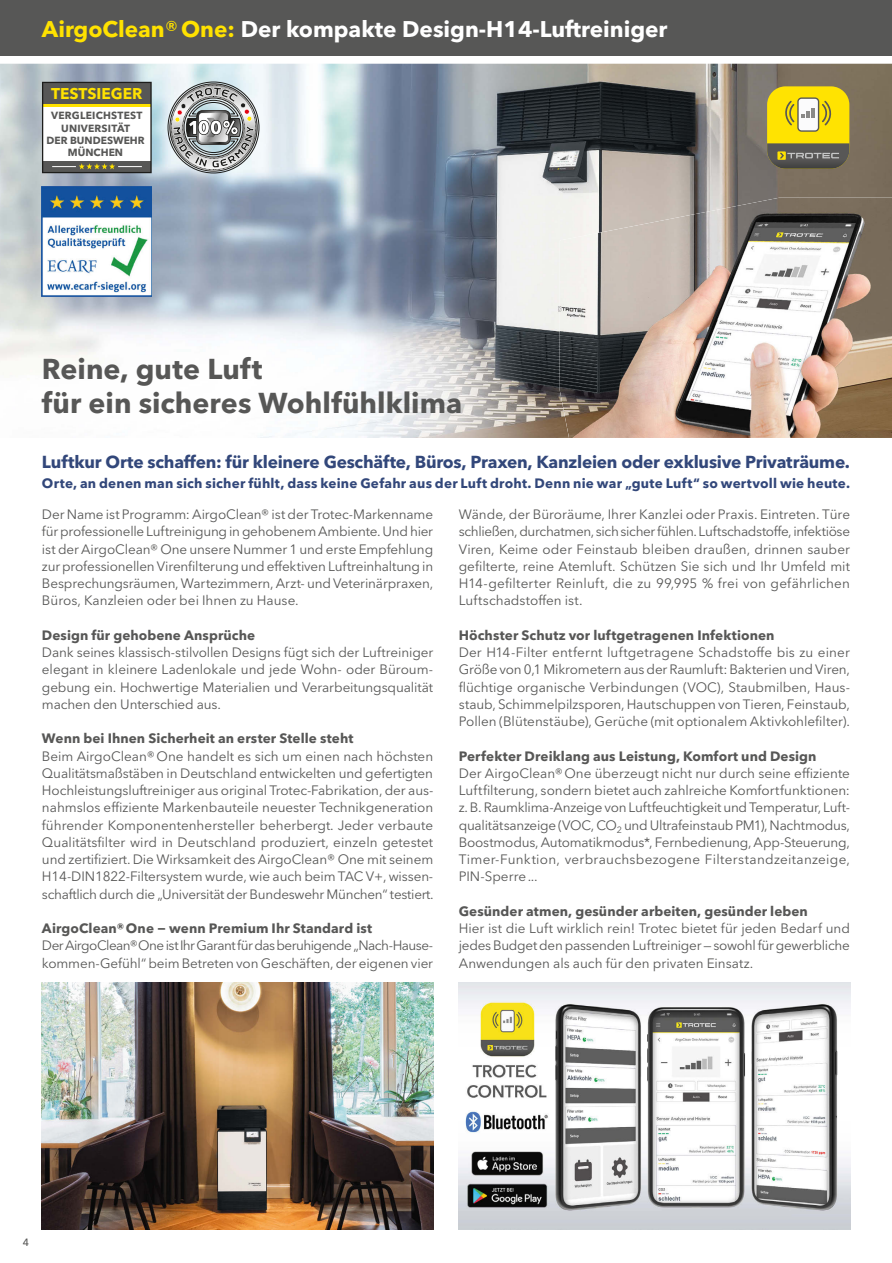
<style>
.page{position:relative;width:892px;height:1263px;background:#fff}
.page>*{position:absolute;margin:0;border:0;box-sizing:border-box;transform-origin:0 0}
.t1{font:700 28.5px/34.2px "Avenir Next W1 G";color:#575756}
.t2{font:700 22.5px "Avenir Next W1 G";color:#fff}
.t3{font:700 17.25px "Avenir Next W1 G";letter-spacing:-.015em;color:#32477a}
.t4{font:700 15.45px "Avenir Next W1 G";color:#ffe200}
.t5{font:13.5px/17.2px "Avenir Next W1 G";letter-spacing:-.005em;color:#575756;text-align:justify}
.t6{font:700 13.5px "Avenir Next W1 G";letter-spacing:.005em;color:#575756}
.t7{font:13.5px/17.2px "Avenir Next W1 G";letter-spacing:-.025em;color:#575756}
.t8{font:700 13.5px "Avenir Next W1 G";letter-spacing:.015em;color:#32477a}
.t9{font:500 10.5px "Avenir Next W1 G";color:#575756}
.t10{font:700 10.35px/12.5px "Avenir Next W1 G";letter-spacing:.02em;color:#575756;text-align:center}
.s1{color:#ffe200}
.s2{font-weight:500;color:#ffe200}
</style>
<div class="page">
<div style="left:0;top:0;width:892px;height:55px;background:#575756"></div>
<img style="left:0;top:64px;width:892px;height:374px">
<div style="left:767px;top:86px;width:82px;height:83px;background:#ffe301;border-radius:18px"></div>
<svg style="left:767px;top:143px;width:82px;height:26px;background:#666356"></svg>
<div style="left:798px;top:98px;width:20px;height:33px;background:#fbfbfc;border-radius:4px"></div>
<div style="left:797px;top:97px;width:22px;height:35px;border:1px solid #585756;border-radius:4px"></div>
<svg style="left:785px;top:99px;width:47px;height:28px"></svg>
<img style="left:42px;top:187px;width:110px;height:109px">
<div style="left:43px;top:82px;width:108px;height:91px;background:#fff"></div>
<div style="left:43px;top:161px;width:108px;height:12px;background:#575756"></div>
<div style="left:43px;top:82px;width:108px;height:22px;background:#575756"></div>
<hr style="left:43px;top:104px;width:108px;height:3px;background:#ffe200">
<div style="left:42px;top:82px;width:110px;height:91px;border:1px solid #1d1d1b"></div>
<svg style="left:52px;top:163px;width:90px;height:6px"></svg>
<svg style="left:170px;top:84px;width:87px;height:87px;background:#a6a8a8"></svg>
<img style="left:459px;top:982px;width:391px;height:247px">
<img style="left:42px;top:982px;width:391px;height:247px">
<img style="left:560px;top:198px;width:332px;height:240px">
<h2 class="t2" style="left:42px;top:20px;width:627px"><span class="s1">AirgoClean</span><span class="s2">®</span><span class="s1">One:</span> Der kompakte Design-H14-Luftreiniger</h2>
<p class="t4" style="left:51px;top:87px;width:93px">TESTSIEGER</p>
<p class="t10" style="left:46px;top:110px;width:100px">VERGLEICHSTEST<br>UNIVERSITÄT<br>DER BUNDESWEHR<br>MÜNCHEN</p>
<h1 class="t1" style="left:42px;top:354px;width:422px">Reine, gute Luft<br>für ein sicheres Wohlfühlklima</h1>
<p class="t3" style="left:42px;top:455px;width:809px">Luftkur Orte schaffen: für kleinere Geschäfte, Büros, Praxen, Kanzleien oder exklusive Privaträume.</p>
<p class="t8" style="left:42px;top:478px;width:809px">Orte, an denen man sich sicher fühlt, dass keine Gefahr aus der Luft droht. Denn nie war „gute Luft“ so wertvoll wie heute.</p>
<p class="t5" style="left:42px;top:507px;width:393px">Der Name ist Programm: AirgoClean® ist der Trotec-Markenname für professionelle Luftreinigung in gehobenem Ambiente. Und hier ist der AirgoClean® One unsere Nummer 1 und erste Empfehlung zur professionellen Virenfilterung und effektiven Luftreinhaltung in Besprechungsräumen, Wartezimmern, Arzt- und Veterinärpraxen, Büros, Kanzleien oder bei Ihnen zu Hause.</p>
<p class="t6" style="left:42px;top:630px;width:215px">Design für gehobene Ansprüche</p>
<p class="t5" style="left:42px;top:645px;width:393px">Dank seines klassisch-stilvollen Designs fügt sich der Luftreiniger elegant in kleinere Ladenlokale und jede Wohn- oder Büroum&shy;gebung ein. Hochwertige Materialien und Verarbeitungsqualität machen den Unterschied aus.</p>
<p class="t6" style="left:42px;top:733px;width:313px">Wenn bei Ihnen Sicherheit an erster Stelle steht</p>
<p class="t5" style="left:42px;top:748px;width:393px">Beim AirgoClean®One handelt es sich um einen nach höchsten Qualitätsmaßstäben in Deutschland entwickelten und gefertigten Hochleistungsluftreiniger aus original Trotec-Fabrikation, der aus&shy;nahmslos effiziente Markenbauteile neuester Technikgeneration führender Komponentenhersteller beherbergt. Jeder verbaute Qualitätsfilter wird in Deutschland produziert, einzeln getestet und zertifiziert. Die Wirksamkeit des AirgoClean® One mit seinem H14-DIN1822-Filtersystem wurde, wie auch beim TAC V+, wissen&shy;schaftlich durch die „Universität der Bundeswehr München“ testiert.</p>
<p class="t6" style="left:42px;top:923px;width:332px">AirgoClean®One − wenn Premium Ihr Standard ist</p>
<p class="t7" style="left:42px;top:938px;width:393px">Der AirgoClean®One ist Ihr Garant für das beruhigende „Nach-Hause&shy;kommen-Gefühl“ beim Betreten von Geschäften, der eigenen vier</p>
<p class="t5" style="left:459px;top:507px;width:393px">Wände, der Büroräume, Ihrer Kanzlei oder Praxis. Eintreten. Türe schließen, durchatmen, sich sicher fühlen. Luftschadstoffe, infektiöse Viren, Keime oder Feinstaub bleiben draußen, drinnen sauber gefilterte, reine Atemluft. Schützen Sie sich und Ihr Umfeld mit H14-gefilterter Reinluft, die zu 99,995 % frei von gefährlichen Luftschadstoffen ist.</p>
<p class="t6" style="left:459px;top:630px;width:317px">Höchster Schutz vor luftgetragenen Infektionen</p>
<p class="t5" style="left:459px;top:645px;width:393px">Der H14-Filter entfernt luftgetragene Schadstoffe bis zu einer Größe von 0,1 Mikrometern aus der Raumluft: Bakterien und Viren, flüchtige organische Verbindungen (VOC), Staubmilben, Haus&shy;staub, Schimmelpilzsporen, Hautschuppen von Tieren, Feinstaub, Pollen (Blütenstäube), Gerüche (mit optionalem Aktivkohlefilter).</p>
<p class="t6" style="left:459px;top:750px;width:359px">Perfekter Dreiklang aus Leistung, Komfort und Design</p>
<p class="t5" style="left:459px;top:766px;width:393px">Der AirgoClean®One überzeugt nicht nur durch seine effiziente Luftfilterung, sondern bietet auch zahlreiche Komfortfunktionen: z. B. Raumklima-Anzeige von Luftfeuchtigkeit und Temperatur, Luft&shy;qualitätsanzeige (VOC, CO<sub>2</sub> und Ultrafeinstaub PM1), Nachtmodus, Boostmodus, Automatikmodus*, Fernbedienung, App-Steuerung, Timer-Funktion, verbrauchsbezogene Filterstandzeitanzeige, PIN-Sperre...</p>
<p class="t6" style="left:459px;top:906px;width:351px">Gesünder atmen, gesünder arbeiten, gesünder leben</p>
<p class="t5" style="left:459px;top:921px;width:393px">Hier ist die Luft wirklich rein! Trotec bietet für jeden Bedarf und jedes Budget den passenden Luftreiniger — sowohl für gewerbliche Anwendungen als auch für den privaten Einsatz.</p>
<p class="t9" style="left:23px;top:1235px;width:8px">4</p>
</div>
